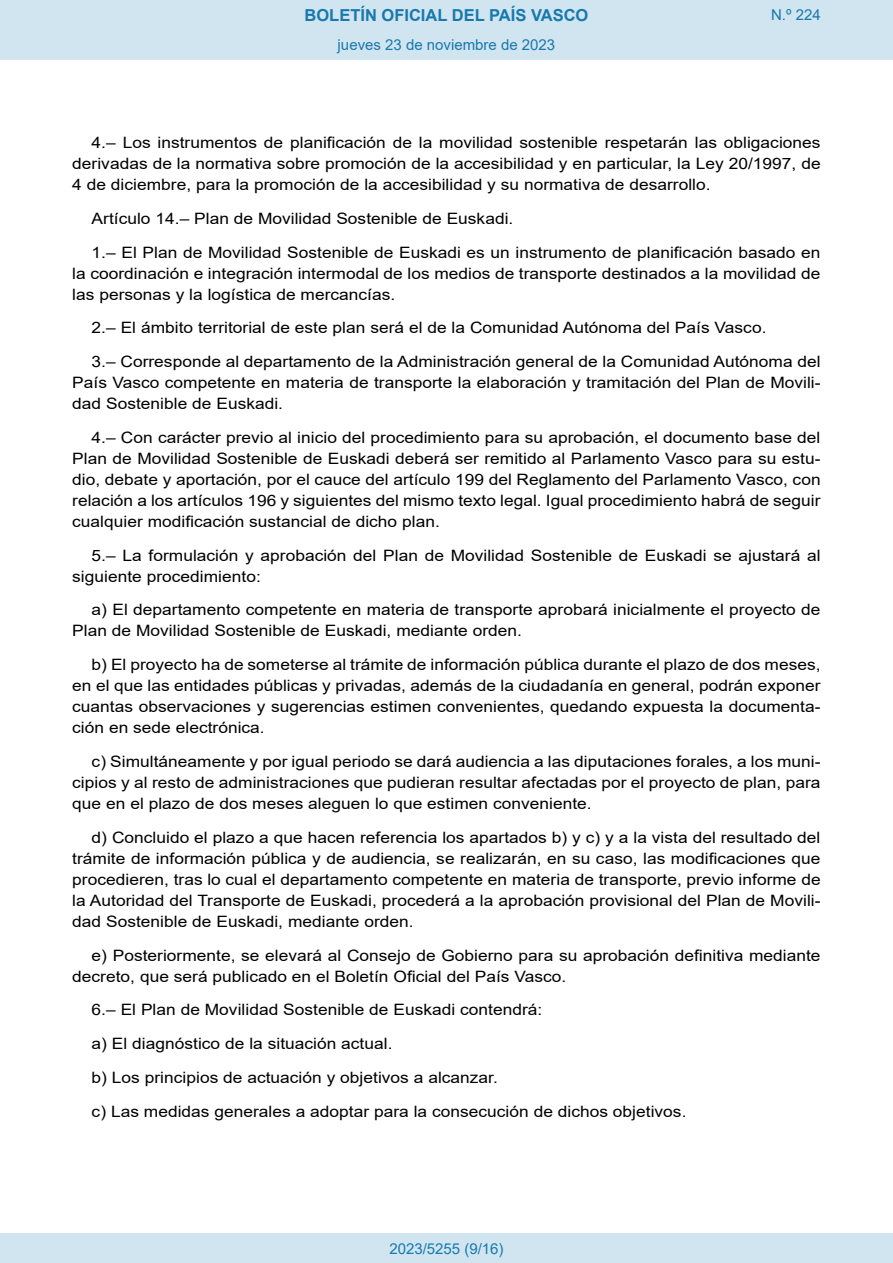
<style>
.page{position:relative;width:893px;height:1263px;background:#fff}
.page>*{position:absolute;margin:0;border:0;box-sizing:border-box;transform-origin:0 0}
.t1{font:700 16.5px "Arial";color:#1879ad}
.BOPVDetalle{font:15.6px/21px "Arial";color:#000;text-align:justify;scale:1.11 1}
.Paginacion_Centro{font:15px "Arial";color:#1879ad}
</style>
<div class="page">
<div style="left:0;top:0;width:893px;height:60px;background:#d0e5f0"></div>
<div style="left:0;top:1233px;width:893px;height:30px;background:#d0e5f0"></div>
<p class="t1" style="left:305px;top:3px;width:285px">BOLETÍN OFICIAL DEL PAÍS VASCO</p>
<p class="Paginacion_Centro" style="left:338px;top:35px;width:219px">jueves 23 de noviembre de 2023</p>
<p class="Paginacion_Centro" style="left:771px;top:5px;width:51px">N.º 224</p>
<p class="BOPVDetalle" style="left:72px;top:132px;width:676px;text-indent:19px">4.– Los instrumentos de planificación de la movilidad sostenible respetarán las obligaciones derivadas de la normativa sobre promoción de la accesibilidad y en particular, la Ley 20/1997, de 4 de diciembre, para la promoción de la accesibilidad y su normativa de desarrollo.</p>
<p class="BOPVDetalle" style="left:92px;top:208px;width:381px">Artículo 14.– Plan de Movilidad Sostenible de Euskadi.</p>
<p class="BOPVDetalle" style="left:72px;top:242px;width:676px;text-indent:19px">1.– El Plan de Movilidad Sostenible de Euskadi es un instrumento de planificación basado en la coordinación e integración intermodal de los medios de transporte destinados a la movilidad de las personas y la logística de mercancías.</p>
<p class="BOPVDetalle" style="left:92px;top:317px;width:609px">2.– El ámbito territorial de este plan será el de la Comunidad Autónoma del País Vasco.</p>
<p class="BOPVDetalle" style="left:72px;top:351px;width:676px;text-indent:19px">3.– Corresponde al departamento de la Administración general de la Comunidad Autónoma del País Vasco competente en materia de transporte la elaboración y tramitación del Plan de Movili&shy;dad Sostenible de Euskadi.</p>
<p class="BOPVDetalle" style="left:72px;top:427px;width:676px;text-indent:19px">4.– Con carácter previo al inicio del procedimiento para su aprobación, el documento base del Plan de Movilidad Sostenible de Euskadi deberá ser remitido al Parlamento Vasco para su estu&shy;dio, debate y aportación, por el cauce del artículo 199 del Reglamento del Parlamento Vasco, con relación a los artículos 196 y siguientes del mismo texto legal. Igual procedimiento habrá de seguir cualquier modificación sustancial de dicho plan.</p>
<p class="BOPVDetalle" style="left:72px;top:545px;width:676px;text-indent:19px">5.– La formulación y aprobación del Plan de Movilidad Sostenible de Euskadi se ajustará al siguiente procedimiento:</p>
<p class="BOPVDetalle" style="left:72px;top:599px;width:676px;text-indent:19px">a) El departamento competente en materia de transporte aprobará inicialmente el proyecto de<br>Plan de Movilidad Sostenible de Euskadi, mediante orden.</p>
<p class="BOPVDetalle" style="left:72px;top:654px;width:676px;text-indent:19px">b) El proyecto ha de someterse al trámite de información pública durante el plazo de dos meses, en el que las entidades públicas y privadas, además de la ciudadanía en general, podrán exponer cuantas observaciones y sugerencias estimen convenientes, quedando expuesta la documenta&shy;ción en sede electrónica.</p>
<p class="BOPVDetalle" style="left:72px;top:751px;width:676px;text-indent:19px">c) Simultáneamente y por igual periodo se dará audiencia a las diputaciones forales, a los muni&shy;cipios y al resto de administraciones que pudieran resultar afectadas por el proyecto de plan, para que en el plazo de dos meses aleguen lo que estimen conveniente.</p>
<p class="BOPVDetalle" style="left:72px;top:827px;width:676px;text-indent:19px">d) Concluido el plazo a que hacen referencia los apartados b) y c) y a la vista del resultado del trámite de información pública y de audiencia, se realizarán, en su caso, las modificaciones que procedieren, tras lo cual el departamento competente en materia de transporte, previo informe de la Autoridad del Transporte de Euskadi, procederá a la aprobación provisional del Plan de Movili&shy;dad Sostenible de Euskadi, mediante orden.</p>
<p class="BOPVDetalle" style="left:72px;top:944px;width:676px;text-indent:19px">e) Posteriormente, se elevará al Consejo de Gobierno para su aprobación definitiva mediante decreto, que será publicado en el Boletín Oficial del País Vasco.</p>
<p class="BOPVDetalle" style="left:92px;top:999px;width:408px">6.– El Plan de Movilidad Sostenible de Euskadi contendrá:</p>
<p class="BOPVDetalle" style="left:92px;top:1033px;width:273px">a) El diagnóstico de la situación actual.</p>
<p class="BOPVDetalle" style="left:92px;top:1067px;width:368px">b) Los principios de actuación y objetivos a alcanzar.</p>
<p class="BOPVDetalle" style="left:92px;top:1100px;width:537px">c) Las medidas generales a adoptar para la consecución de dichos objetivos.</p>
<p class="Paginacion_Centro" style="left:389px;top:1238px;width:116px">2023/5255 (9/16)</p>
</div>
